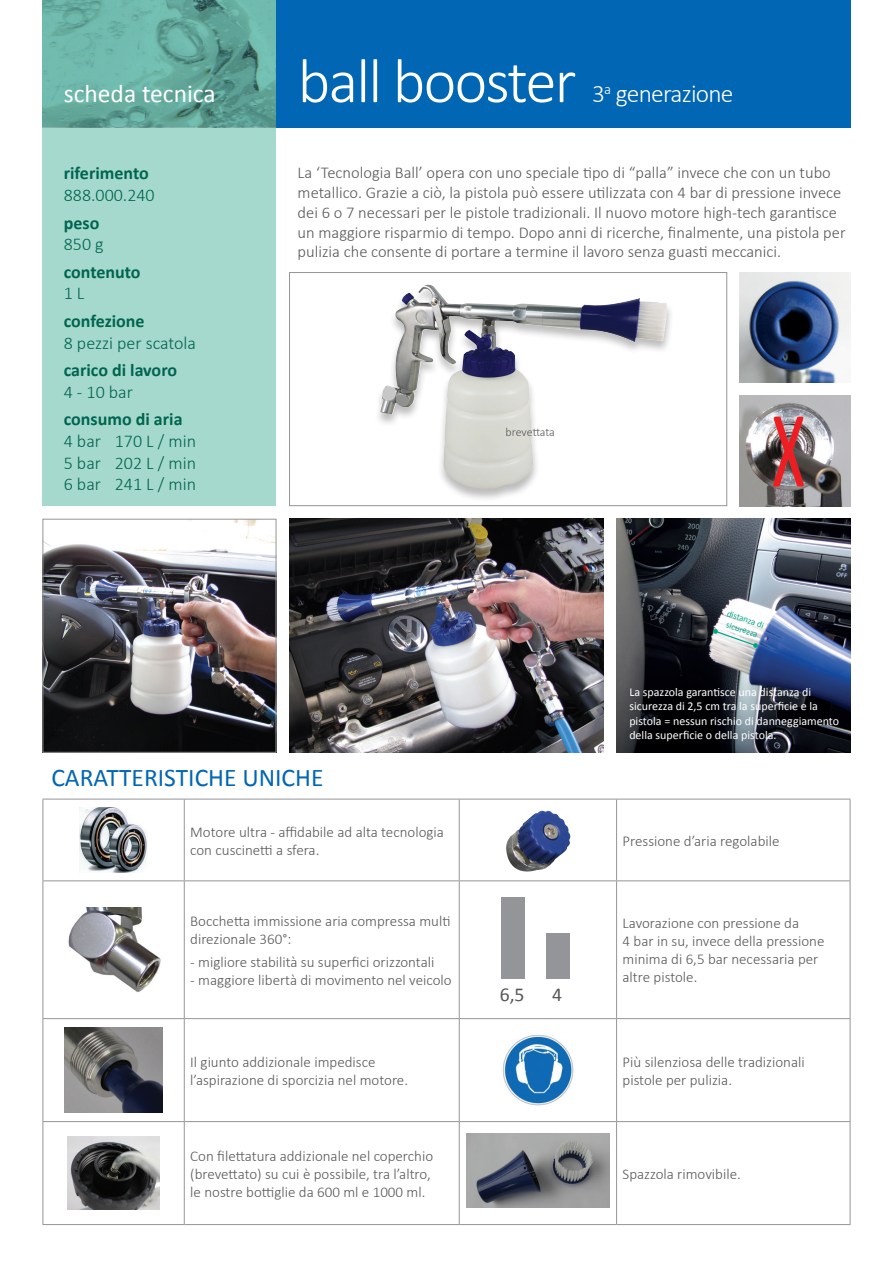
<style>
.page{position:relative;width:893px;height:1263px;background:#fff}
.page>*{position:absolute;margin:0;border:0;box-sizing:border-box;transform-origin:0 0}
.t1{font:300 25.5px "Calibri";letter-spacing:-.03em;color:#fff}
.t2{font:25.5px "Calibri";color:#0166b3}
.t3{font:25.5px "Calibri";color:#fff}
.t4{font:19.65px "Calibri";color:#57585a}
.t5{font:300 18px/21.6px "Calibri";color:#00654f;text-align:justify}
.t6{font:700 18px "Calibri";color:#00654f}
.t7{font:300 16.5px/19.8px "Calibri";color:#57585a}
.t8{font:300 15px/18px "Calibri";color:#57585a}
.t9{font:12px/14.4px "Calibri";color:#fff}
.t10{font:300 12px "Calibri";letter-spacing:-.01em;color:#57585a}
.t11{font:9px/10.8px "Calibri";color:#00a786;text-align:center}
.s1{font-size:63px}
</style>
<div class="page">
<div style="left:43px;top:128px;width:233px;height:378px;background:#a5d9cd"></div>
<img style="left:43px;top:0;width:233px;height:128px">
<svg style="left:44px;top:800px;width:806px;height:424px"></svg>
<hr style="left:43px;top:799px;width:141px;height:1px;background:#939598">
<hr style="left:43px;top:799px;width:1px;height:81px;background:#939598">
<hr style="left:184px;top:799px;width:275px;height:1px;background:#939598">
<hr style="left:184px;top:799px;width:1px;height:81px;background:#939598">
<hr style="left:459px;top:799px;width:158px;height:1px;background:#939598">
<hr style="left:459px;top:799px;width:1px;height:81px;background:#939598">
<hr style="left:617px;top:799px;width:233px;height:1px;background:#939598">
<hr style="left:616px;top:799px;width:1px;height:81px;background:#939598">
<hr style="left:850px;top:799px;width:1px;height:81px;background:#939598">
<hr style="left:43px;top:880px;width:141px;height:1px;background:#939598">
<hr style="left:43px;top:881px;width:1px;height:137px;background:#939598">
<hr style="left:184px;top:880px;width:275px;height:1px;background:#939598">
<hr style="left:184px;top:881px;width:1px;height:137px;background:#939598">
<hr style="left:459px;top:880px;width:158px;height:1px;background:#939598">
<hr style="left:459px;top:881px;width:1px;height:137px;background:#939598">
<hr style="left:617px;top:880px;width:233px;height:1px;background:#939598">
<hr style="left:616px;top:881px;width:1px;height:137px;background:#939598">
<hr style="left:850px;top:881px;width:1px;height:137px;background:#939598">
<hr style="left:43px;top:1018px;width:141px;height:1px;background:#939598">
<hr style="left:43px;top:1019px;width:1px;height:102px;background:#939598">
<hr style="left:184px;top:1018px;width:275px;height:1px;background:#939598">
<hr style="left:184px;top:1019px;width:1px;height:102px;background:#939598">
<hr style="left:459px;top:1018px;width:158px;height:1px;background:#939598">
<hr style="left:459px;top:1019px;width:1px;height:102px;background:#939598">
<hr style="left:617px;top:1018px;width:233px;height:1px;background:#939598">
<hr style="left:616px;top:1019px;width:1px;height:102px;background:#939598">
<hr style="left:850px;top:1019px;width:1px;height:102px;background:#939598">
<hr style="left:43px;top:1121px;width:141px;height:1px;background:#939598">
<hr style="left:43px;top:1122px;width:1px;height:102px;background:#939598">
<hr style="left:184px;top:1121px;width:275px;height:1px;background:#939598">
<hr style="left:184px;top:1122px;width:1px;height:102px;background:#939598">
<hr style="left:459px;top:1121px;width:158px;height:1px;background:#939598">
<hr style="left:459px;top:1122px;width:1px;height:102px;background:#939598">
<hr style="left:617px;top:1121px;width:233px;height:1px;background:#939598">
<hr style="left:616px;top:1122px;width:1px;height:102px;background:#939598">
<hr style="left:850px;top:1122px;width:1px;height:102px;background:#939598">
<hr style="left:43px;top:1224px;width:141px;height:1px;background:#939598">
<hr style="left:184px;top:1224px;width:275px;height:1px;background:#939598">
<hr style="left:459px;top:1224px;width:158px;height:1px;background:#939598">
<hr style="left:617px;top:1224px;width:233px;height:1px;background:#939598">
<img style="left:79px;top:807px;width:69px;height:66px">
<img style="left:505px;top:810px;width:66px;height:67px">
<img style="left:64px;top:907px;width:99px;height:85px">
<img style="left:64px;top:1027px;width:99px;height:86px">
<img style="left:498px;top:1030px;width:80px;height:80px">
<img style="left:68px;top:1136px;width:91px;height:73px">
<img style="left:466px;top:1134px;width:143px;height:73px">
<div style="left:501px;top:897px;width:24px;height:81px;background:#939598"></div>
<div style="left:546px;top:933px;width:23px;height:45px;background:#939598"></div>
<img style="left:289px;top:519px;width:315px;height:234px">
<img style="left:45px;top:521px;width:229px;height:230px">
<div style="left:43px;top:519px;width:233px;height:234px;border:1px solid #939598"></div>
<div style="left:276px;top:0;width:574px;height:128px;background:#0166b3"></div>
<img style="left:740px;top:395px;width:110px;height:111px">
<img style="left:617px;top:519px;width:233px;height:234px">
<svg style="left:713px;top:629px;width:45px;height:19px"></svg>
<div style="left:374px;top:284px;width:300px;height:218px;background:#231f20;opacity:.3"></div>
<img style="left:380px;top:285px;width:103px;height:166px">
<div style="left:289px;top:272px;width:438px;height:234px;border:1px solid #939598"></div>
<img style="left:740px;top:272px;width:110px;height:111px">
<h1 class="t3" style="left:64px;top:77px;width:153px">scheda tecnica</h1>
<p class="t6" style="left:64px;top:162px;width:87px">riferimento</p>
<p class="t5" style="left:64px;top:183px;width:92px">888.000.240</p>
<p class="t6" style="left:64px;top:211px;width:37px">peso</p>
<p class="t5" style="left:64px;top:232px;width:41px">850 g</p>
<p class="t6" style="left:64px;top:260px;width:78px">contenuto</p>
<p class="t5" style="left:64px;top:282px;width:22px">1 L</p>
<p class="t6" style="left:64px;top:309px;width:82px">confezione</p>
<p class="t5" style="left:64px;top:331px;width:134px">8 pezzi per scatola</p>
<p class="t6" style="left:64px;top:359px;width:115px">carico di lavoro</p>
<p class="t5" style="left:64px;top:380px;width:71px">4 - 10 bar</p>
<p class="t6" style="left:64px;top:408px;width:120px">consumo di aria</p>
<p class="t5" style="left:64px;top:429px;width:134px">4 bar 170 L / min 5 bar 202 L / min 6 bar 241 L / min</p>
<h1 class="t1" style="left:298px;top:78px;width:437px"><span class="s1">ball booster</span> 3<sup>a</sup> generazione</h1>
<p class="t7" style="left:298px;top:162px;width:549px">La ‘Tecnologia Ball’ opera con uno speciale tipo di “palla” invece che con un tubo metallico. Grazie a ciò, la pistola può essere utilizzata con 4 bar di pressione invece dei 6 o 7 necessari per le pistole tradizionali. Il nuovo motore high-tech garantisce un maggiore risparmio di tempo. Dopo anni di ricerche, finalmente, una pistola per pulizia che consente di portare a termine il lavoro senza guasti meccanici.</p>
<p class="t10" style="left:506px;top:425px;width:51px">brevettata</p>
<p class="t11" style="left:729px;top:608px;width:40px;rotate:19deg">distanza di sicurezza</p>
<p class="t9" style="left:629px;top:685px;width:211px">La spazzola garantisce una distanza di sicurezza di 2,5 cm tra la superficie e la pistola = nessun rischio di danneggiamento della superficie o della pistola.</p>
<h1 class="t2" style="left:51px;top:761px;width:274px">CARATTERISTICHE UNICHE</h1>
<p class="t8" style="left:190px;top:822px;width:255px">Motore ultra - affidabile ad alta tecnologia con cuscinetti a sfera.</p>
<p class="t8" style="left:623px;top:831px;width:158px">Pressione d’aria regolabile</p>
<p class="t8" style="left:190px;top:911px;width:262px">Bocchetta immissione aria compressa multi direzionale 360°:</p>
<p class="t8" style="left:190px;top:952px;width:246px">- migliore stabilità su superfici orizzontali</p>
<p class="t8" style="left:190px;top:970px;width:263px">- maggiore libertà di movimento nel veicolo</p>
<h2 class="t4" style="left:500px;top:982px;width:26px">6,5</h2>
<h2 class="t4" style="left:552px;top:982px;width:11px">4</h2>
<p class="t8" style="left:623px;top:914px;width:203px">Lavorazione con pressione da<br>4 bar in su, invece della pressione minima di 6,5 bar necessaria per altre pistole.</p>
<p class="t8" style="left:190px;top:1052px;width:219px">Il giunto addizionale impedisce l’aspirazione di sporcizia nel motore.</p>
<p class="t8" style="left:623px;top:1052px;width:184px">Più silenziosa delle tradizionali pistole per pulizia.</p>
<p class="t8" style="left:190px;top:1146px;width:244px">Con filettatura addizionale nel coperchio (brevettato) su cui è possibile, tra l’altro, le nostre bottiglie da 600 ml e 1000 ml.</p>
<p class="t8" style="left:623px;top:1164px;width:120px">Spazzola rimovibile.</p>
</div>
